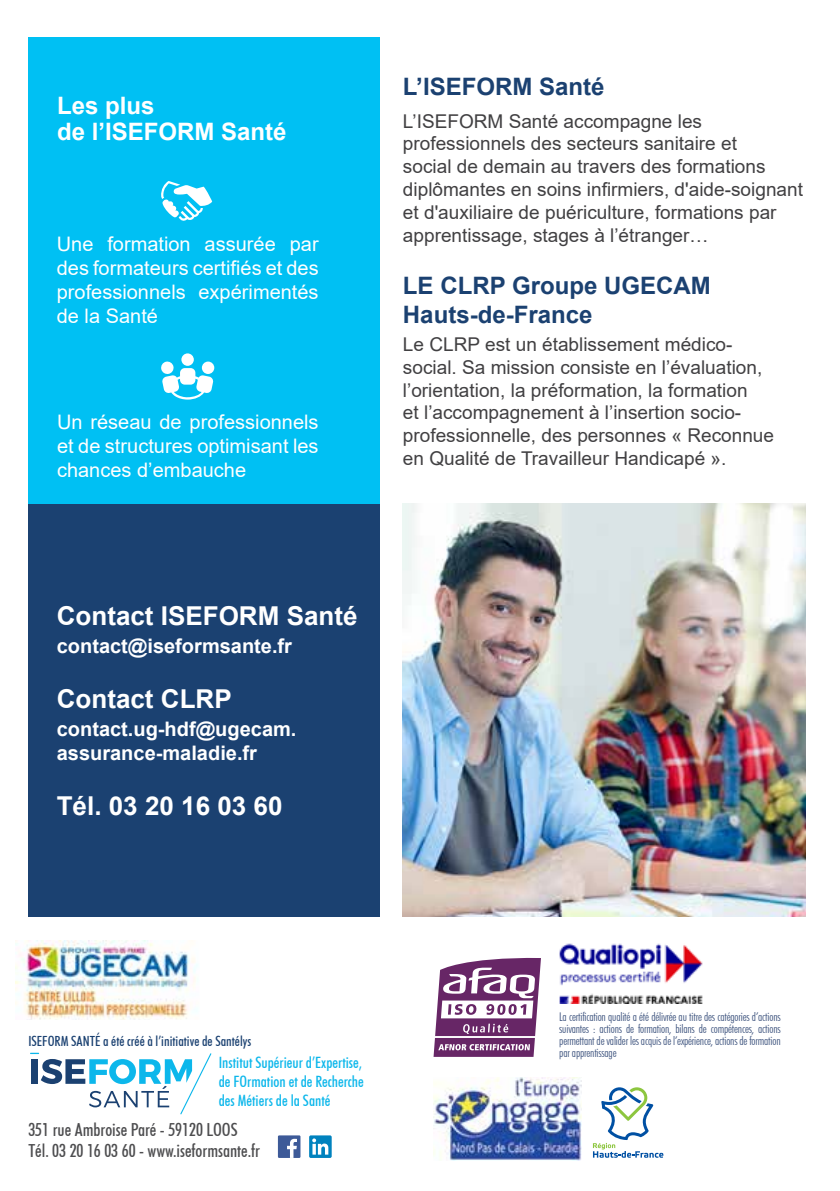
<style>
.page{position:relative;width:840px;height:1191px;background:#fff}
.page>*{position:absolute;margin:0;border:0;box-sizing:border-box;transform-origin:0 0}
.t1{font:700 26px "Arial";color:#fff}
.t2{font:700 24px/28.8px "Arial";color:#1b4171}
.t3{font:700 24px/26px "Arial";color:#fff}
.t4{font:20px/24px "Arial";color:#fff;text-align:justify}
.t5{font:700 20px/24px "Arial";color:#fff}
.t6{font:19px/22.8px "Arial";color:#414042}
.t7{font:500 condensed 18px/21.6px "Futura BT";color:#4d4d4f}
.t8{font:500 condensed 15.6px/19px "Futura BT";color:#0cb7eb}
.t9{font:500 condensed 14px "Futura BT";color:#1b4171}
.t10{font:300 condensed 12px/12px "Futura BT";letter-spacing:-.015em;color:#3c527d;text-align:justify}
</style>
<div class="page">
<div style="left:28px;top:37px;width:352px;height:467px;background:#00c0f3"></div>
<div style="left:181px;top:353px;width:13px;height:13px;background:#fff;border-radius:50%"></div>
<svg style="left:161px;top:361px;width:52px;height:38px"></svg>
<svg style="left:161px;top:181px;width:51px;height:40px"></svg>
<div style="left:28px;top:504px;width:352px;height:412px;background:#1b4171"></div>
<svg style="left:592px;top:1087px;width:71px;height:70px"></svg>
<img style="left:433px;top:1077px;width:148px;height:83px">
<svg style="left:433px;top:957px;width:107px;height:99px"></svg>
<hr style="left:435px;top:1036px;width:99px;height:1px;background:#fff">
<img style="left:559px;top:943px;width:143px;height:60px">
<div style="left:278px;top:1135px;width:22px;height:23px;background:#3d5a98"></div>
<svg style="left:287px;top:1138px;width:10px;height:20px"></svg>
<svg style="left:30px;top:1052px;width:181px;height:62px"></svg>
<svg style="left:309px;top:1135px;width:22px;height:23px"></svg>
<img style="left:403px;top:504px;width:402px;height:412px">
<img style="left:15px;top:941px;width:183px;height:78px">
<p class="t3" style="left:57px;top:92px;width:231px">Les plus<br>de l’ISEFORM Santé</p>
<p class="t4" style="left:57px;top:232px;width:263px">Une formation assurée par des formateurs certifiés et des professionnels expérimentés de la Santé</p>
<p class="t4" style="left:57px;top:409px;width:263px">Un réseau de professionnels et de structures optimisant les chances d’embauche</p>
<p class="t2" style="left:403px;top:73px;width:203px">L’ISEFORM Santé</p>
<p class="t6" style="left:403px;top:109px;width:401px">L’ISEFORM Santé accompagne les professionnels des secteurs sanitaire et<br>social de demain au travers des formations diplômantes en soins infirmiers, d'aide-soignant et d'auxiliaire de puériculture, formations par apprentissage, stages à l’étranger…</p>
<p class="t2" style="left:403px;top:271px;width:309px">LE CLRP Groupe UGECAM<br>Hauts-de-France</p>
<p class="t6" style="left:403px;top:333px;width:372px">Le CLRP est un établissement médico&shy;social. Sa mission consiste en l’évaluation, l’orientation, la préformation, la formation<br>et l’accompagnement à l’insertion socio&shy;professionnelle, des personnes « Reconnue en Qualité de Travailleur Handicapé ».</p>
<h1 class="t1" style="left:57px;top:597px;width:302px">Contact ISEFORM Santé</h1>
<p class="t5" style="left:57px;top:634px;width:237px">contact@iseformsante.fr</p>
<h1 class="t1" style="left:57px;top:680px;width:176px">Contact CLRP</h1>
<p class="t5" style="left:57px;top:717px;width:241px">contact.ug-hdf@ugecam. assurance-maladie.fr</p>
<h1 class="t1" style="left:57px;top:788px;width:227px">Tél. 03 20 16 03 60</h1>
<p class="t9" style="left:28px;top:1032px;width:224px">ISEFORM SANTÉ a été créé à l’initiative de Santélys</p>
<p class="t8" style="left:219px;top:1052px;width:146px">Institut Supérieur d’Expertise, de FOrmation et de Recherche des Métiers de la Santé</p>
<p class="t7" style="left:28px;top:1118px;width:233px">351 rue Ambroise Paré - 59120 LOOS<br>Tél. 03 20 16 03 60 - www.iseformsante.fr</p>
<p class="t10" style="left:559px;top:1010px;width:223px">La certification qualité a été délivrée au titre des catégories d’actions suivantes : actions de formation, bilans de compétences, actions permettant de valider les acquis de l’expérience, actions de formation par apprentissage</p>
</div>
